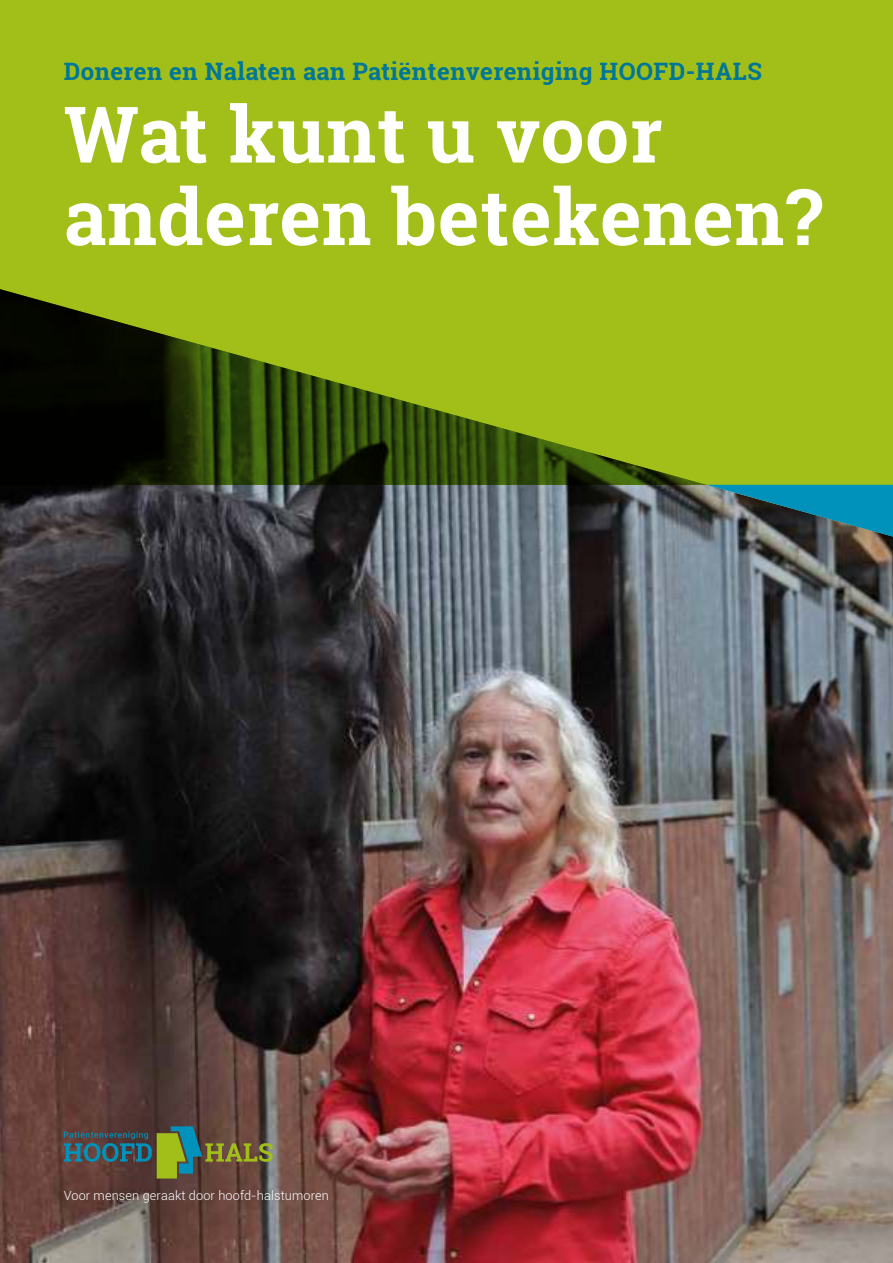
<style>
.page{position:relative;width:893px;height:1263px;background:#fff}
.page>*{position:absolute;margin:0;border:0;box-sizing:border-box;transform-origin:0 0}
.t1{font:700 78px/82.5px "Roboto Slab";letter-spacing:.01em;color:#fff}
.t2{font:700 24px "Roboto Slab";letter-spacing:.02em;color:#007796}
.t3{font:300 12.75px "Roboto";letter-spacing:.01em;color:#fff}
</style>
<div class="page">
<div style="left:0;top:0;width:892px;height:485px;background:#a2bf19"></div>
<img style="left:0;top:484px;width:892px;height:779px">
<svg style="left:64px;top:1126px;width:209px;height:52px;background:#595f48"></svg>
<svg style="left:706px;top:485px;width:187px;height:52px;background:#2c7487"></svg>
<svg style="left:0;top:289px;width:706px;height:196px"></svg>
<p class="t2" style="left:64px;top:62px;width:700px">Doneren en Nalaten aan Patiëntenvereniging HOOFD-HALS</p>
<h1 class="t1" style="left:64px;top:99px;width:760px">Wat kunt u voor anderen betekenen?</h1>
<p class="t3" style="left:64px;top:1190px;width:267px">Voor mensen geraakt door hoofd-halstumoren</p>
</div>
